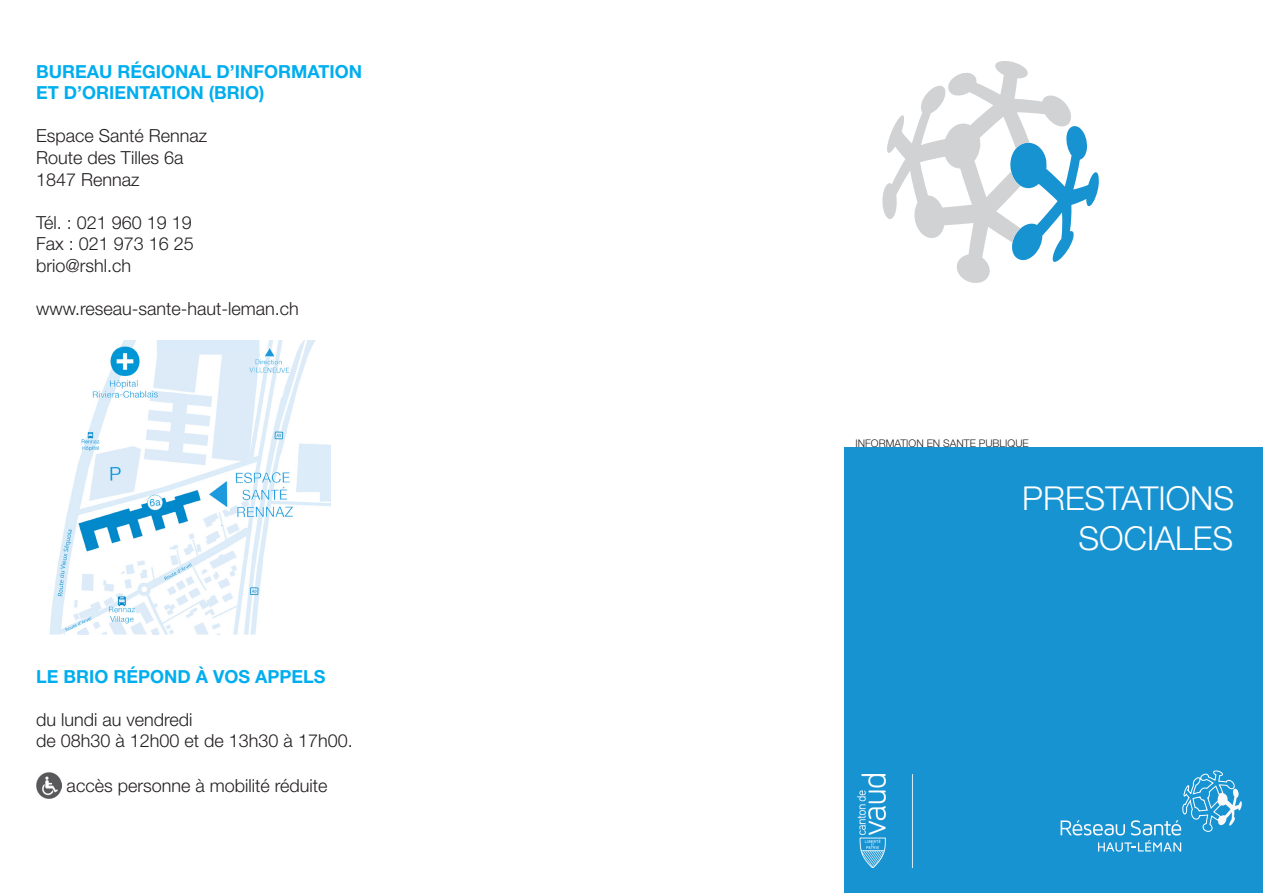
<style>
.page{position:relative;width:1263px;height:893px;background:#fff}
.page>*{position:absolute;margin:0;border:0;box-sizing:border-box;transform-origin:0 0}
.t1{font:300 33px/39.6px "Helvetica Neue LT Std";color:#fff;text-align:right}
.t2{font:300 18px "Helvetica Neue LT Std";color:#231f20}
.t3{font:700 18px/21.6px "Helvetica Neue LT Std";color:#00aeef}
.t4{font:300 10.5px "Helvetica Neue LT Std";color:#231f20}
</style>
<div class="page">
<div style="left:844px;top:447px;width:419px;height:446px;background:#1893d2"></div>
<img style="left:36px;top:772px;width:26px;height:26px">
<svg style="left:882px;top:61px;width:217px;height:222px"></svg>
<svg style="left:1060px;top:770px;width:182px;height:82px"></svg>
<img style="left:858px;top:774px;width:28px;height:93px">
<img style="left:49px;top:340px;width:281px;height:294px">
<p class="t3" style="left:36px;top:60px;width:327px">BUREAU RÉGIONAL D’INFORMATION<br>ET D’ORIENTATION (BRIO)</p>
<p class="t2" style="left:36px;top:125px;width:173px">Espace Santé Rennaz</p>
<p class="t2" style="left:36px;top:147px;width:149px">Route des Tilles 6a</p>
<p class="t2" style="left:36px;top:168px;width:105px">1847 Rennaz</p>
<p class="t2" style="left:36px;top:211px;width:157px">Tél. : 021 960 19 19</p>
<p class="t2" style="left:36px;top:233px;width:159px">Fax : 021 973 16 25</p>
<p class="t2" style="left:36px;top:255px;width:97px">brio@rshl.ch</p>
<p class="t2" style="left:36px;top:298px;width:264px">www.reseau-sante-haut-leman.ch</p>
<p class="t3" style="left:36px;top:665px;width:291px">LE BRIO RÉPOND À VOS APPELS</p>
<p class="t2" style="left:36px;top:708px;width:158px">du lundi au vendredi</p>
<p class="t2" style="left:36px;top:730px;width:318px">de 08h30 à 12h00 et de 13h30 à 17h00.</p>
<p class="t2" style="left:67px;top:775px;width:262px">accès personne à mobilité réduite</p>
<p class="t4" style="left:855px;top:437px;width:175px">INFORMATION EN SANTE PUBLIQUE</p>
<p class="t1" style="left:1022px;top:478px;width:213px">PRESTATIONS<br>SOCIALES</p>
</div>
